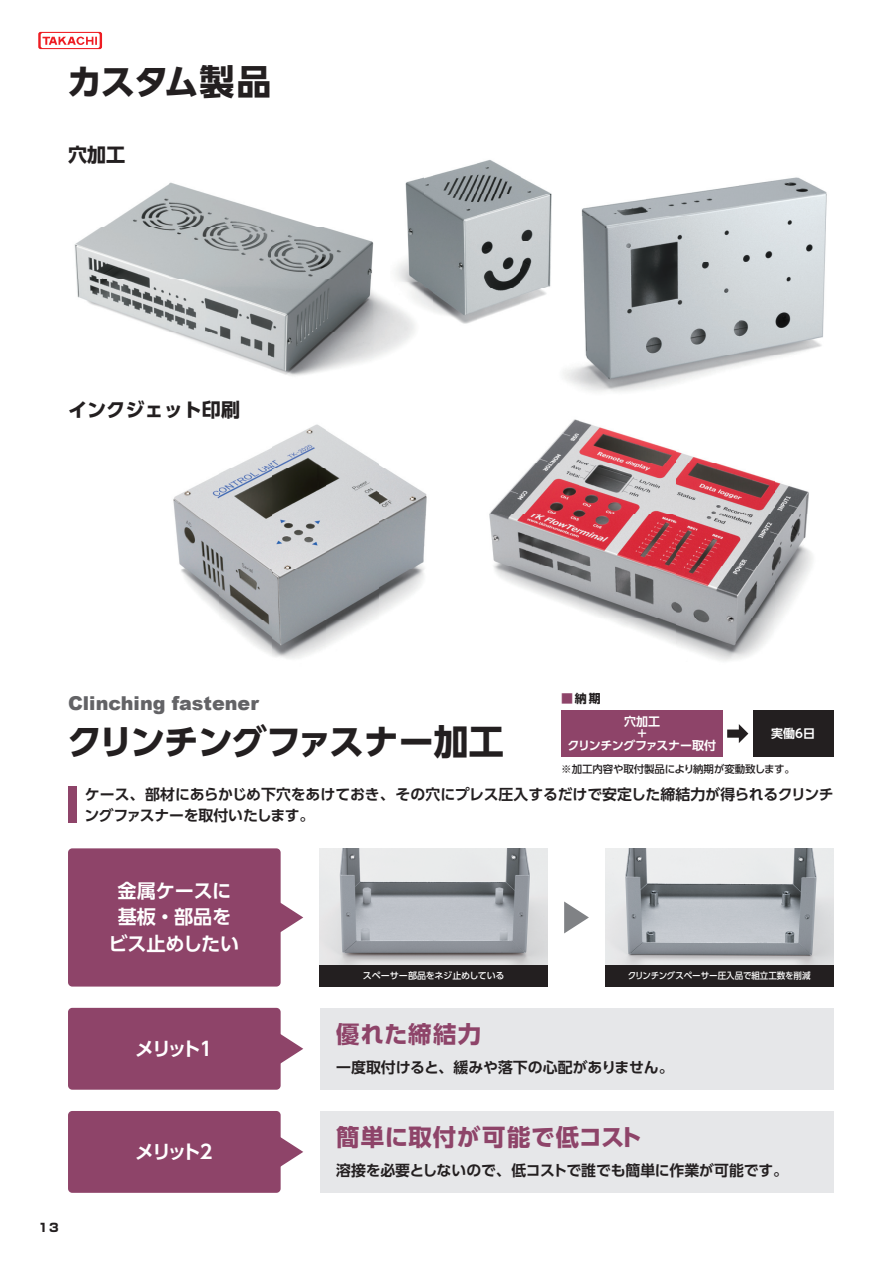
<style>
.page{position:relative;width:893px;height:1263px;background:#fff}
.page>*{position:absolute;margin:0;border:0;box-sizing:border-box;transform-origin:0 0}
.t1{font:700 35.1px "UD Shin Go Pr 6 N";letter-spacing:-.035em;color:#231f20}
.t2{font:700 23.4px "UD Shin Go Pr 6 N";letter-spacing:.04em;color:#8e4469}
.t3{font:700 19.2px/26.5px "UD Shin Go Pr 6 N De";letter-spacing:-.025em;color:#fff;text-align:center}
.t4{font:900 19.2px "Arial";color:#636366}
.t5{font:700 19.2px "UD Shin Go Pr 6 N";color:#231f20}
.t6{font:700 14.85px/20.7px "UD Shin Go Pr 6 N De";letter-spacing:-.01em;color:#231f20}
.t7{font:700 12px/12px "UD Shin Go Pr 6 N De";letter-spacing:-.035em;color:#fff;text-align:center}
.t8{font:700 12px "UD Shin Go Pr 6 N De";letter-spacing:-.015em;color:#fff}
.t9{font:700 12px "UD Shin Go Pr 6 N";color:#231f20}
.t10{font:800 11.7px "Shin Go Pr 6 N";color:#231f20}
.t11{font:500 10.5px "UD Shin Go Pr 6 N";letter-spacing:-.01em;color:#231f20}
.t12{font:500 9px "UD Shin Go Pr 6 N";letter-spacing:-.01em;color:#fff;scale:.94 1}
.t13{font:500 9px "UD Shin Go Pr 6 N";letter-spacing:-.01em;color:#fff}
.s1{color:#8e4469}
</style>
<div class="page">
<svg style="left:38px;top:32px;width:64px;height:17px"></svg>
<img style="left:74px;top:182px;width:299px;height:194px">
<div style="left:320px;top:1008px;width:513px;height:82px;background:#e6e7e9"></div>
<div style="left:68px;top:1111px;width:213px;height:82px;background:#8e4469;border-radius:4px"></div>
<img style="left:173px;top:424px;width:254px;height:235px">
<img style="left:581px;top:177px;width:246px;height:132px">
<img style="left:563px;top:309px;width:261px;height:83px">
<img style="left:424px;top:160px;width:128px;height:34px">
<img style="left:424px;top:194px;width:128px;height:130px">
<img style="left:390px;top:177px;width:34px;height:159px">
<img style="left:563px;top:309px;width:1px;height:27px">
<img style="left:489px;top:419px;width:324px;height:242px">
<div style="left:68px;top:787px;width:9px;height:36px;background:#8e4469"></div>
<div style="left:68px;top:848px;width:213px;height:138px;background:#8e4469;border-radius:4px"></div>
<svg style="left:280px;top:901px;width:23px;height:32px"></svg>
<div style="left:68px;top:1008px;width:213px;height:82px;background:#8e4469;border-radius:4px"></div>
<svg style="left:280px;top:1033px;width:23px;height:32px"></svg>
<svg style="left:564px;top:901px;width:25px;height:32px"></svg>
<img style="left:605px;top:848px;width:228px;height:117px">
<div style="left:605px;top:965px;width:228px;height:21px;background:#231f20"></div>
<img style="left:320px;top:848px;width:228px;height:117px">
<div style="left:320px;top:965px;width:228px;height:21px;background:#231f20"></div>
<div style="left:753px;top:710px;width:80px;height:47px;background:#231f20"></div>
<div style="left:561px;top:710px;width:162px;height:47px;background:#8e4469"></div>
<svg style="left:727px;top:724px;width:21px;height:19px"></svg>
<svg style="left:280px;top:1136px;width:23px;height:32px"></svg>
<div style="left:320px;top:1111px;width:513px;height:82px;background:#e6e7e9"></div>
<h1 class="t1" style="left:67px;top:53px;width:206px">カスタム製品</h1>
<p class="t5" style="left:68px;top:139px;width:59px">穴加工</p>
<p class="t5" style="left:68px;top:393px;width:174px">インクジェット印刷</p>
<p class="t4" style="left:68px;top:689px;width:192px">Clinching fastener</p>
<h1 class="t1" style="left:67px;top:713px;width:438px">クリンチングファスナー加工</h1>
<p class="t9" style="left:561px;top:688px;width:41px"><span class="s1">■</span>納期</p>
<p class="t7" style="left:568px;top:715px;width:150px">穴加工<br>＋<br>クリンチングファスナー取付</p>
<p class="t8" style="left:771px;top:724px;width:45px">実働6日</p>
<p class="t11" style="left:561px;top:760px;width:235px">※加工内容や取付製品により納期が変動致します。</p>
<p class="t6" style="left:85px;top:783px;width:750px">ケース、部材にあらかじめ下穴をあけておき、その穴にプレス圧入するだけで安定した締結力が得られるクリンチングファスナーを取付いたします。</p>
<p class="t10" style="left:38px;top:1218px;width:22px">13</p>
<p class="t3" style="left:109px;top:877px;width:132px">金属ケースに基板・部品をビス止めしたい</p>
<p class="t3" style="left:135px;top:1035px;width:79px">メリット1</p>
<p class="t3" style="left:135px;top:1138px;width:79px">メリット2</p>
<p class="t13" style="left:363px;top:969px;width:143px">スペーサー部品をネジ止めしている</p>
<p class="t12" style="left:628px;top:969px;width:196px">クリンチングスペーサー圧入品で組立工数を削減</p>
<h2 class="t2" style="left:336px;top:1015px;width:146px">優れた締結力</h2>
<p class="t6" style="left:336px;top:1056px;width:339px">一度取付けると、緩みや落下の心配がありません。</p>
<h2 class="t2" style="left:336px;top:1118px;width:307px">簡単に取付が可能で低コスト</h2>
<p class="t6" style="left:336px;top:1159px;width:453px">溶接を必要としないので、低コストで誰でも簡単に作業が可能です。</p>
</div>
